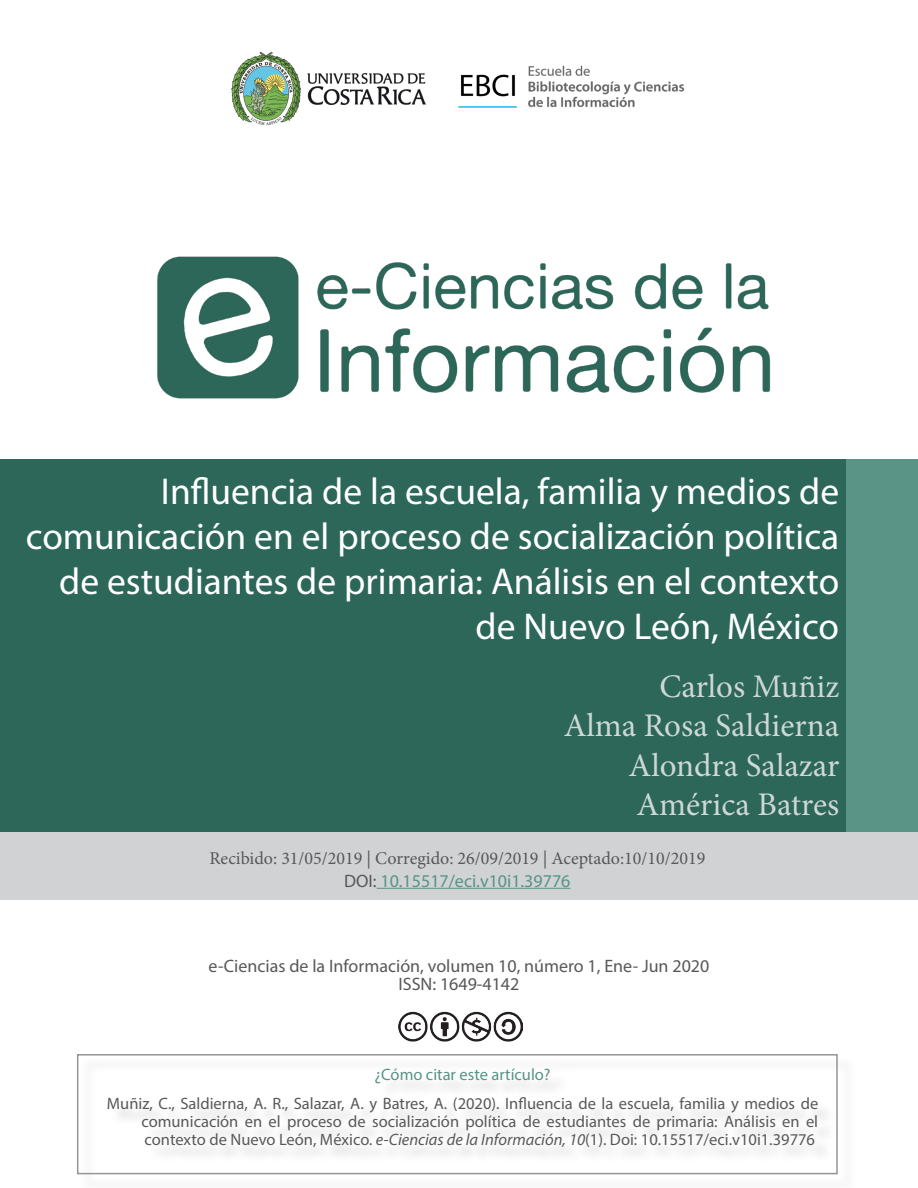
<style>
.page{position:relative;width:918px;height:1188px;background:#fff}
.page>*{position:absolute;margin:0;border:0;box-sizing:border-box;transform-origin:0 0}
.Título_portada{font:37.5px/45px "Myriad Pro";color:#fff;text-align:right}
.t1{font:33px/39.6px "Minion Pro";color:#ececec;text-align:right}
.Descripción_ilustrac{font:18px "Myriad Pro";color:#57585a}
.Descripción_ilustrac-2{font:18px "Minion Pro";color:#57585a}
.Descripción_ilustrac-3{font:18px "Myriad Pro";color:#579486}
.Referencias{font:16.5px/18px "Myriad Pro";color:#595959;text-align:justify}
.Referencias-2{font:16.5px "Myriad Pro";color:#579486}
.s1{color:#57585a}
.s2{font-style:italic}
</style>
<div class="page">
<div style="left:0;top:832px;width:917px;height:68px;background:#d1d2d4"></div>
<div style="left:0;top:459px;width:917px;height:373px;background:#2c6759"></div>
<div style="left:847px;top:459px;width:71px;height:373px;background:#599486"></div>
<img style="left:231px;top:51px;width:195px;height:75px">
<img style="left:458px;top:65px;width:227px;height:43px">
<hr style="left:377px;top:888px;width:193px;height:1px;background:#579486">
<img style="left:399px;top:1011px;width:123px;height:31px">
<div style="left:80px;top:1056px;width:777px;height:132px;background:#fbfbfb"></div>
<div style="left:77px;top:1054px;width:761px;height:120px;border:2px solid #939598"></div>
<img style="left:157px;top:256px;width:614px;height:143px">
<p class="Título_portada" style="left:26px;top:468px;width:815px">Influencia de la escuela, familia y medios de comunicación en el proceso de socialización política de estudiantes de primaria: Análisis en el contexto de Nuevo León, México</p>
<h2 class="t1" style="left:564px;top:666px;width:277px">Carlos Muñiz<br>Alma Rosa Saldierna<br>Alondra Salazar<br>América Batres</h2>
<p class="Descripción_ilustrac-2" style="left:209px;top:846px;width:497px">Recibido: 31/05/2019 | Corregido: 26/09/2019 | Aceptado:10/10/2019</p>
<p class="Descripción_ilustrac-3" style="left:344px;top:869px;width:228px"><span class="s1">DOI:</span> 10.15517/eci.v10i1.39776</p>
<p class="Descripción_ilustrac" style="left:209px;top:955px;width:502px">e-Ciencias de la Información, volumen 10, número 1, Ene- Jun 2020</p>
<p class="Descripción_ilustrac" style="left:399px;top:973px;width:122px">ISSN: 1649-4142</p>
<p class="Referencias-2" style="left:375px;top:1064px;width:178px">¿Cómo citar este artículo?</p>
<p class="Referencias" style="left:141px;top:1094px;width:678px;text-indent:-34px">Muñiz, C., Saldierna, A. R., Salazar, A. y Batres, A. (2020). Influencia de la escuela, familia y medios de comunicación en el proceso de socialización política de estudiantes de primaria: Análisis en el contexto de Nuevo León, México<span class="s2">. e-Ciencias de la Información, 10</span>(1). Doi: 10.15517/eci.v10i1.39776</p>
</div>
